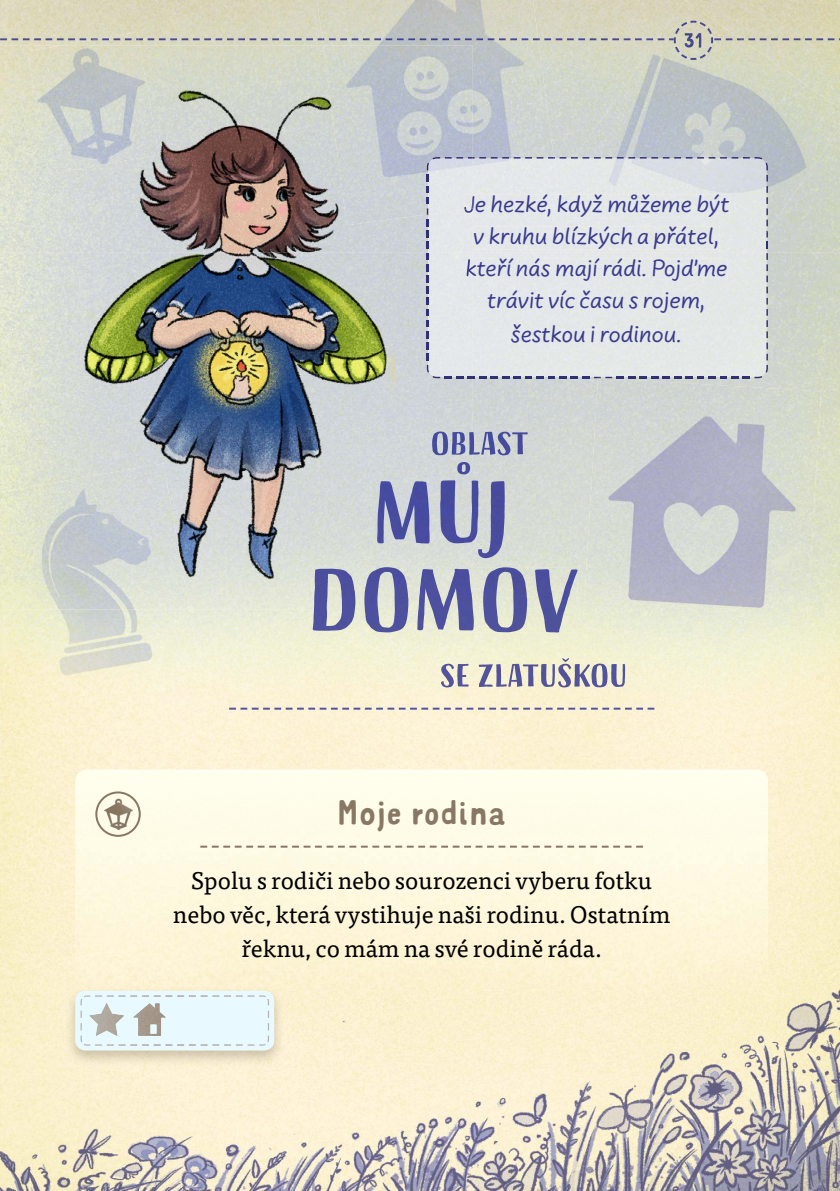
<style>
.page{position:relative;width:840px;height:1191px;background:#fff}
.page>*{position:absolute;margin:0;border:0;box-sizing:border-box;transform-origin:0 0}
.t1{font:34px "Mr Dodo Regular Rounded";color:#897765}
.t2{font:24px/34px "Tisa Pro";color:#000;text-align:center}
.t3{font:24px/32.4px "Uberhand Pro";color:#3a3a8d;text-align:center}
</style>
<div class="page">
<img style="left:0;top:609px;width:69px;height:187px">
<img style="left:767px;top:252px;width:72px;height:204px">
<img style="left:420px;top:379px;width:209px;height:390px">
<img style="left:770px;top:456px;width:69px;height:340px">
<img style="left:140px;top:609px;width:280px;height:160px">
<img style="left:629px;top:642px;width:141px;height:154px">
<img style="left:69px;top:697px;width:71px;height:99px">
<img style="left:0;top:0;width:317px;height:45px">
<img style="left:553px;top:0;width:20px;height:126px">
<img style="left:770px;top:233px;width:69px;height:19px">
<img style="left:553px;top:126px;width:20px;height:31px">
<img style="left:767px;top:233px;width:3px;height:19px">
<img style="left:0;top:834px;width:139px;height:357px">
<img style="left:700px;top:834px;width:139px;height:357px">
<img style="left:280px;top:990px;width:420px;height:201px">
<img style="left:139px;top:1066px;width:141px;height:125px">
<img style="left:582px;top:378px;width:238px;height:264px">
<img style="left:3px;top:609px;width:196px;height:88px">
<img style="left:573px;top:0;width:266px;height:233px">
<img style="left:317px;top:0;width:236px;height:157px">
<img style="left:61px;top:32px;width:78px;height:13px">
<img style="left:75px;top:769px;width:692px;height:221px">
<svg style="left:200px;top:845px;width:442px;height:2px"></svg>
<img style="left:103px;top:797px;width:30px;height:33px">
<div style="left:95px;top:791px;width:46px;height:46px;border:2px solid #897765;border-radius:50%"></div>
<img style="left:64px;top:985px;width:221px;height:81px">
<img style="left:75px;top:985px;width:210px;height:5px">
<div style="left:75px;top:990px;width:199px;height:60px;background:#e8faff;border-radius:10px"></div>
<img style="left:80px;top:1010px;width:2px;height:20px">
<svg style="left:268px;top:1010px;width:1px;height:20px"></svg>
<img style="left:84px;top:995px;width:185px;height:10px">
<img style="left:80px;top:1035px;width:189px;height:10px">
<img style="left:89px;top:1003px;width:35px;height:33px">
<img style="left:133px;top:1003px;width:33px;height:33px">
<img style="left:0;top:252px;width:472px;height:357px">
<img style="left:0;top:45px;width:426px;height:207px">
<img style="left:0;top:463px;width:189px;height:146px">
<img style="left:323px;top:45px;width:149px;height:180px">
<img style="left:27px;top:45px;width:132px;height:129px">
<svg style="left:426px;top:157px;width:341px;height:222px"></svg>
<img style="left:742px;top:38px;width:97px;height:2px">
<img style="left:668px;top:38px;width:74px;height:2px">
<svg style="left:657px;top:38px;width:7px;height:2px"></svg>
<img style="left:329px;top:38px;width:323px;height:2px">
<svg style="left:317px;top:38px;width:7px;height:2px"></svg>
<img style="left:102px;top:38px;width:211px;height:2px">
<svg style="left:91px;top:38px;width:7px;height:2px"></svg>
<img style="left:0;top:38px;width:86px;height:2px">
<img style="left:673px;top:21px;width:39px;height:39px">
<img style="left:229px;top:707px;width:425px;height:2px">
<img style="left:472px;top:431px;width:55px;height:24px">
<img style="left:356px;top:431px;width:116px;height:24px">
<svg style="left:535px;top:454px;width:23px;height:1px"></svg>
<img style="left:472px;top:462px;width:32px;height:96px">
<img style="left:377px;top:462px;width:95px;height:96px">
<img style="left:312px;top:609px;width:96px;height:23px">
<img style="left:312px;top:567px;width:96px;height:42px">
<img style="left:417px;top:567px;width:160px;height:65px">
<img style="left:417px;top:567px;width:55px;height:42px">
<img style="left:257px;top:686px;width:159px;height:1px">
<img style="left:440px;top:658px;width:184px;height:29px">
<p class="t3" style="left:463px;top:187px;width:267px">Je hezké, když můžeme být v kruhu blízkých a přátel, kteří nás mají rádi. Pojďme trávit víc času s rojem, šestkou i rodinou.</p>
<h1 class="t1" style="left:337px;top:791px;width:171px">Moje rodina</h1>
<p class="t2" style="left:173px;top:862px;width:498px">Spolu s rodiči nebo sourozenci vyberu fotku nebo věc, která vystihuje naši rodinu. Ostatním řeknu, co mám na své rodině ráda.</p>
</div>
